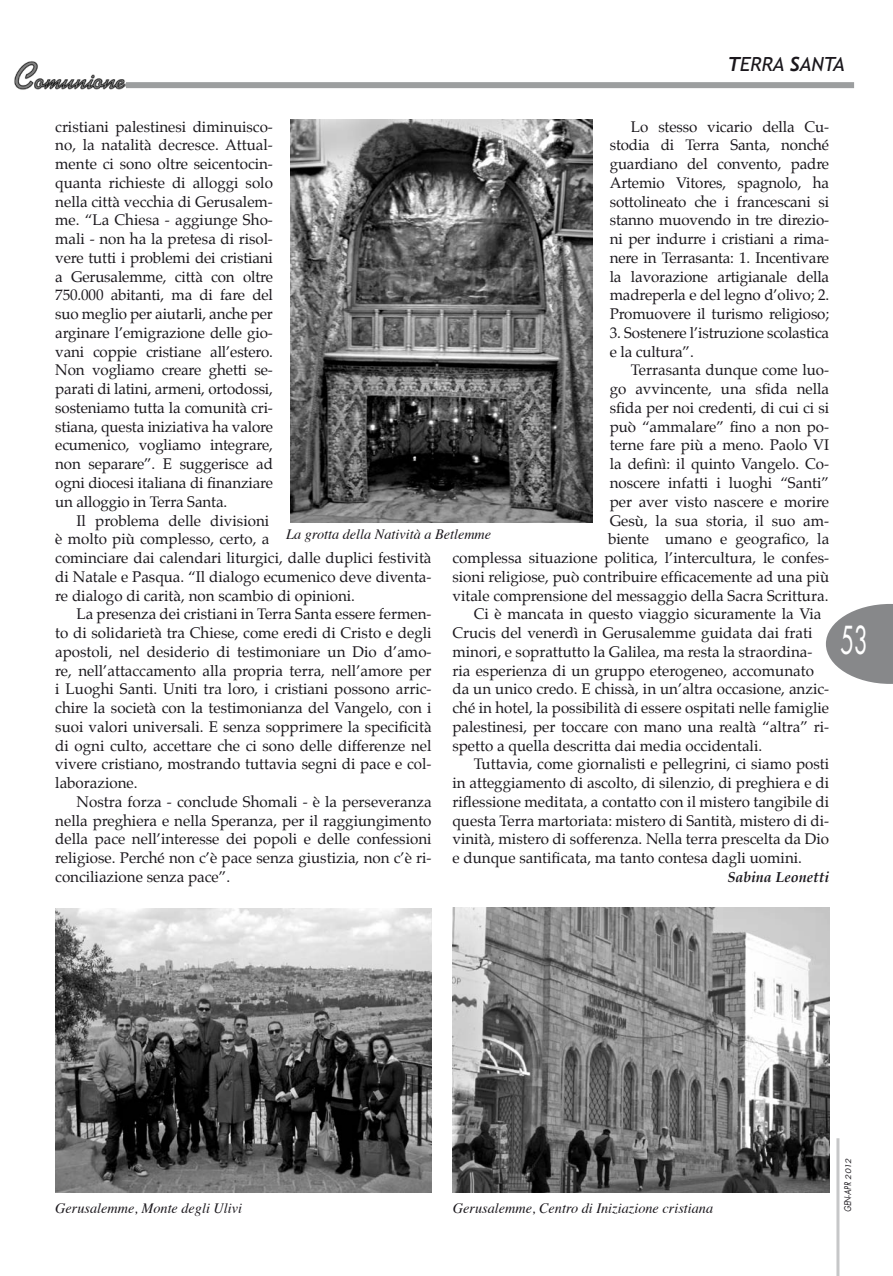
<style>
.page{position:relative;width:893px;height:1276px;background:#fff}
.page>*{position:absolute;margin:0;border:0;box-sizing:border-box;transform-origin:0 0}
.t1{font:37.5px "Futura";color:#fff;scale:.6 1}
.t2{font:italic 19.5px "Trebuchet MS";color:#1a171c}
.t3{font:15.15px/18.8px "Palatino";color:#1a171c;text-align:justify}
.t4{font:italic 700 14.4px "Palatino";color:#1a171c}
.t5{font:italic 14.25px "Times";color:#1a171c}
.t6{font:italic 9px "Futura";color:#1a171c;scale:.8 1}
.s1{font-weight:700}
.s2{font-family:"Trebuchet";font-weight:700}
.s3{font-style:inherit}
.s4{font-size:7.5px}
</style>
<div class="page">
<div style="left:57px;top:82px;width:797px;height:6px;background:#9c9e9f"></div>
<hr style="left:836px;top:1138px;width:3px;height:138px;background:#c6c7c8">
<img style="left:14px;top:61px;width:111px;height:29px">
<svg style="left:826px;top:604px;width:67px;height:80px"></svg>
<img style="left:55px;top:908px;width:377px;height:284px">
<img style="left:290px;top:119px;width:303px;height:404px">
<img style="left:453px;top:907px;width:376px;height:285px">
<p class="t2" style="left:727px;top:53px;width:119px"><span class="s1">T</span>ERRA <span class="s2">S</span><span class="s3">ANTA</span></p>
<p class="t3" style="left:55px;top:118px;width:219px">cristiani palestinesi diminuisco&shy;no, la natalità decresce. Attual&shy;mente ci sono oltre seicentocin&shy;quanta richieste di alloggi solo nella città vecchia di Gerusalem&shy;me. “La Chiesa - aggiunge Sho&shy;mali - non ha la pretesa di risol&shy;vere tutti i problemi dei cristiani a Gerusalemme, città con oltre 750.000 abitanti, ma di fare del suo meglio per aiutarli, anche per arginare l’emigrazione delle gio&shy;vani coppie cristiane all’estero.<br>Non vogliamo creare ghetti se&shy;parati di latini, armeni, ortodossi, sosteniamo tutta la comunità cri&shy;stiana, questa iniziativa ha valore ecumenico, vogliamo integrare, non separare”. E suggerisce ad ogni diocesi italiana di finanziare un alloggio in Terra Santa.</p>
<p class="t3" style="left:55px;top:512px;width:378px;text-align:left;text-indent:21px">Il problema delle divisioni<br>è molto più complesso, certo, a<br>cominciare dai calendari liturgici, dalle duplici festività di Natale e Pasqua. “Il dialogo ecumenico deve diventa&shy;re dialogo di carità, non scambio di opinioni.</p>
<p class="t3" style="left:55px;top:606px;width:378px;text-indent:21px">La presenza dei cristiani in Terra Santa essere fermen&shy;to di solidarietà tra Chiese, come eredi di Cristo e degli apostoli, nel desiderio di testimoniare un Dio d’amo&shy;re, nell’attaccamento alla propria terra, nell’amore per i Luoghi Santi. Uniti tra loro, i cristiani possono arric&shy;chire la società con la testimonianza del Vangelo, con i suoi valori universali. E senza sopprimere la specificità di ogni culto, accettare che ci sono delle differenze nel vivere cristiano, mostrando tuttavia segni di pace e col&shy;laborazione.</p>
<p class="t3" style="left:55px;top:793px;width:378px;text-indent:21px">Nostra forza - conclude Shomali - è la perseveranza nella preghiera e nella Speranza, per il raggiungimento della pace nell’interesse dei popoli e delle confessioni religiose. Perché non c’è pace senza giustizia, non c’è ri&shy;conciliazione senza pace”.</p>
<p class="t3" style="left:610px;top:118px;width:221px;text-indent:21px">Lo stesso vicario della Cu&shy;stodia di Terra Santa, nonché guardiano del convento, padre Artemio Vitores, spagnolo, ha sottolineato che i francescani si stanno muovendo in tre direzio&shy;ni per indurre i cristiani a rima&shy;nere in Terrasanta: 1. Incentivare la lavorazione artigianale della madreperla e del legno d’olivo; 2.<br>Promuovere il turismo religioso;</p>
<p class="t3" style="left:610px;top:325px;width:221px">3. Sostenere l’istruzione scolastica e la cultura”.</p>
<p class="t3" style="left:631px;top:362px;width:200px">Terrasanta dunque come luo-</p>
<p class="t3" style="left:610px;top:381px;width:221px">go avvincente, una sfida nella</p>
<p class="t3" style="left:610px;top:400px;width:221px">sfida per noi credenti, di cui ci si</p>
<p class="t3" style="left:610px;top:418px;width:221px">può “ammalare” fino a non po-</p>
<p class="t3" style="left:610px;top:437px;width:221px">terne fare più a meno. Paolo VI</p>
<p class="t3" style="left:610px;top:456px;width:221px">la definì: il quinto Vangelo. Co-</p>
<p class="t3" style="left:610px;top:475px;width:221px">noscere infatti i luoghi “Santi”</p>
<p class="t3" style="left:610px;top:493px;width:221px">per aver visto nascere e morire</p>
<p class="t3" style="left:610px;top:512px;width:221px">Gesù, la sua storia, il suo am-</p>
<p class="t3" style="left:608px;top:531px;width:223px">biente umano e geografico, la</p>
<p class="t3" style="left:452px;top:550px;width:378px">complessa situazione politica, l’intercultura, le confes-</p>
<p class="t3" style="left:452px;top:568px;width:378px">sioni religiose, può contribuire efficacemente ad una più</p>
<p class="t3" style="left:452px;top:587px;width:377px">vitale comprensione del messaggio della Sacra Scrittura.</p>
<p class="t3" style="left:474px;top:606px;width:349px">Ci è mancata in questo viaggio sicuramente la Via</p>
<p class="t3" style="left:452px;top:625px;width:361px">Crucis del venerdì in Gerusalemme guidata dai frati</p>
<p class="t3" style="left:452px;top:643px;width:361px">minori, e soprattutto la Galilea, ma resta la straordina-</p>
<p class="t3" style="left:452px;top:662px;width:363px">ria esperienza di un gruppo eterogeneo, accomunato</p>
<p class="t3" style="left:452px;top:681px;width:378px">da un unico credo. E chissà, in un’altra occasione, anzic-</p>
<p class="t3" style="left:452px;top:700px;width:378px">ché in hotel, la possibilità di essere ospitati nelle famiglie</p>
<p class="t3" style="left:452px;top:718px;width:378px">palestinesi, per toccare con mano una realtà “altra” ri-</p>
<p class="t3" style="left:452px;top:737px;width:311px">spetto a quella descritta dai media occidentali.</p>
<p class="t3" style="left:474px;top:756px;width:357px">Tuttavia, come giornalisti e pellegrini, ci siamo posti</p>
<p class="t3" style="left:452px;top:775px;width:378px">in atteggiamento di ascolto, di silenzio, di preghiera e di</p>
<p class="t3" style="left:452px;top:793px;width:378px">riflessione meditata, a contatto con il mistero tangibile di</p>
<p class="t3" style="left:452px;top:812px;width:378px">questa Terra martoriata: mistero di Santità, mistero di di-</p>
<p class="t3" style="left:452px;top:831px;width:378px">vinità, mistero di sofferenza. Nella terra prescelta da Dio</p>
<p class="t3" style="left:452px;top:850px;width:351px">e dunque santificata, ma tanto contesa dagli uomini.</p>
<p class="t4" style="left:727px;top:868px;width:103px">Sabina Leonetti</p>
<p class="t5" style="left:286px;top:522px;width:206px">La grotta della Natività a Betlemme</p>
<h1 class="t1" style="left:840px;top:615px;width:48px">53</h1>
<p class="t5" style="left:55px;top:1195px;width:188px">Gerusalemme, Monte degli Ulivi</p>
<p class="t5" style="left:453px;top:1195px;width:262px">Gerusalemme, Centro di Iniziazione cristiana</p>
<p class="t6" style="left:842px;top:1212px;width:69px;rotate:-90deg">gen-apr <span class="s4">2012</span></p>
</div>
